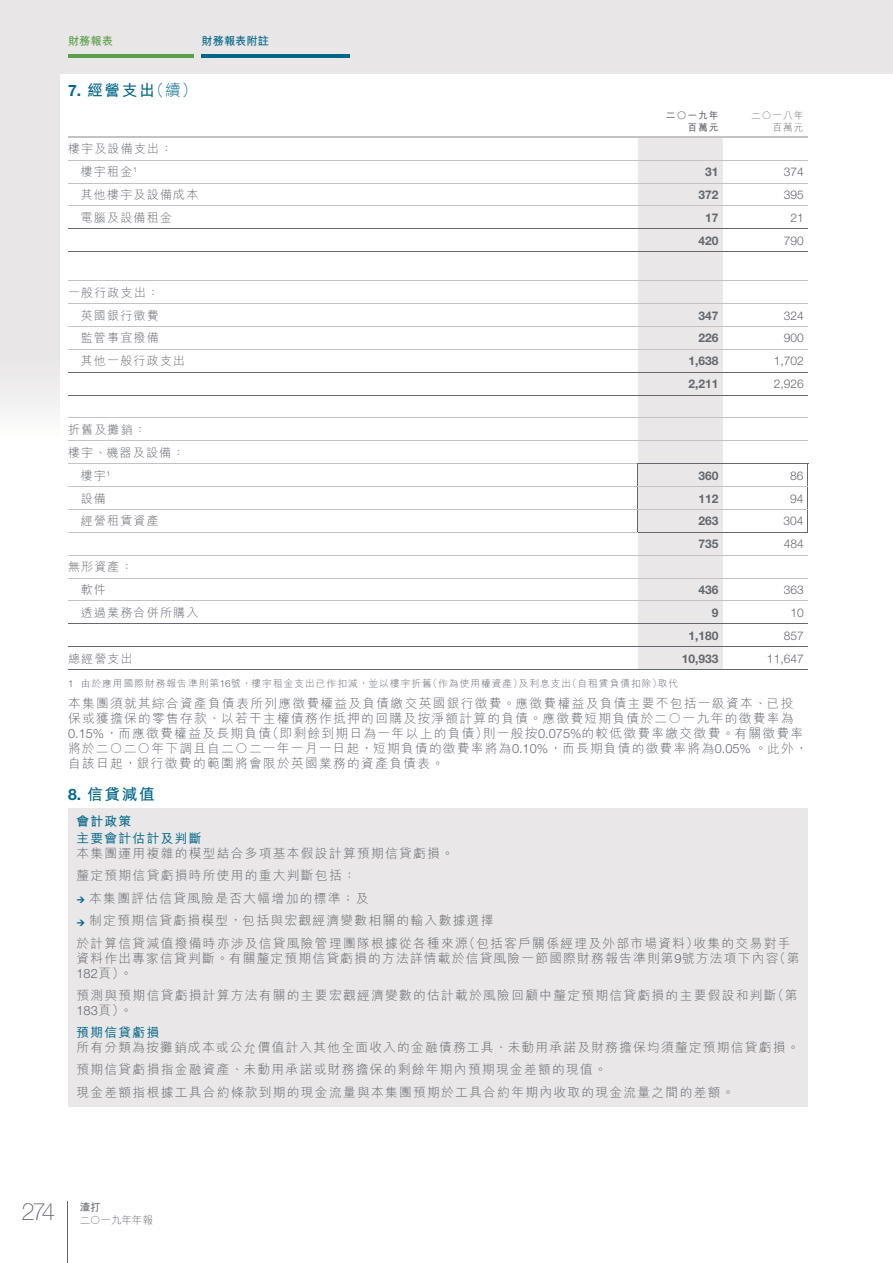
<style>
.page{position:relative;width:893px;height:1263px;background:#fff}
.page>*{position:absolute;margin:0;border:0;box-sizing:border-box;transform-origin:0 0}
.t1{font:100 24px "Helvetica Neue";color:#64676d}
.t2{font:15.75px "M Hei HK Bold E Ten B5 H";letter-spacing:.1em;color:#006689}
.t3{font:12.75px/15px "M Hei HK Light E Ten B5 H";letter-spacing:.1em;color:#64676d}
.t4{font:12.75px "M Hei HK Medium E Ten B5 H";letter-spacing:.1em;color:#006689}
.t5{font:300 12.75px "Helvetica Neue";color:#64676d}
.t6{font:12.75px "M Hei HK Bold E Ten B5 H";color:#006689}
.t7{font:12px/22.8px "M Hei HK Light E Ten B5 H";letter-spacing:.1em;color:#64676d}
.t8{font:700 12px "Helvetica Neue";color:#64676d}
.t9{font:300 12px "Helvetica Neue";color:#64676d}
.t10{font:11.25px "M Hei HK Bold E Ten B5 H";color:#006689}
.t11{font:11.25px "M Hei HK Bold E Ten B5 H";color:#59a046}
.t12{font:10.5px "M Hei HK Light E Ten B5 H";color:#64676d}
.t13{font:10.5px "M Hei HK Bold E Ten B5 H";color:#64676d}
.t14{font:9.75px/12px "M Hei HK Light E Ten B5 H";letter-spacing:.1em;color:#64676d;text-align:right}
.t15{font:9.75px/12px "M Hei HK Bold E Ten B5 H";letter-spacing:.1em;color:#64676d;text-align:right}
.s1{font-family:"Helvetica Neue";font-weight:700}
.s2{font-family:"M Hei HK Light E Ten B5 H"}
.s3{font-family:"Helvetica Neue";font-weight:300}
.s4{font-family:"M Hei HK Light E Ten B5 H";font-weight:400}
</style>
<div class="page">
<hr style="left:67px;top:1201px;width:1px;height:62px;background:#64676d">
<div style="left:0;top:0;width:893px;height:561px;background:linear-gradient(to bottom,#e1dfdf,#fdfcfc)"></div>
<hr style="left:68px;top:54px;width:125px;height:3px;background:#59a046">
<hr style="left:202px;top:54px;width:148px;height:3px;background:#006689">
<div style="left:61px;top:74px;width:832px;height:1104px;background:#fff"></div>
<div style="left:638px;top:138px;width:85px;height:531px;background:#e9e7e7"></div>
<hr style="left:68px;top:137px;width:740px;height:1px;background:#c5c2c4">
<hr style="left:68px;top:160px;width:740px;height:1px;background:#c5c2c4">
<hr style="left:68px;top:183px;width:740px;height:1px;background:#c5c2c4">
<hr style="left:68px;top:206px;width:740px;height:1px;background:#c5c2c4">
<hr style="left:68px;top:280px;width:740px;height:1px;background:#c5c2c4">
<hr style="left:68px;top:303px;width:740px;height:1px;background:#c5c2c4">
<hr style="left:68px;top:326px;width:740px;height:1px;background:#c5c2c4">
<hr style="left:68px;top:349px;width:740px;height:1px;background:#c5c2c4">
<hr style="left:68px;top:418px;width:740px;height:1px;background:#c5c2c4">
<hr style="left:68px;top:440px;width:740px;height:1px;background:#c5c2c4">
<hr style="left:68px;top:463px;width:570px;height:1px;background:#c5c2c4">
<hr style="left:68px;top:228px;width:740px;height:1px;background:#64676d">
<hr style="left:68px;top:251px;width:740px;height:1px;background:#64676d">
<hr style="left:68px;top:372px;width:740px;height:1px;background:#64676d">
<hr style="left:68px;top:395px;width:740px;height:1px;background:#64676d">
<hr style="left:68px;top:669px;width:740px;height:1px;background:#64676d">
<hr style="left:638px;top:463px;width:85px;height:1px;background:#64676d">
<hr style="left:723px;top:463px;width:85px;height:1px;background:#64676d">
<svg style="left:638px;top:464px;width:1px;height:68px"></svg>
<hr style="left:638px;top:532px;width:170px;height:1px;background:#64676d">
<hr style="left:638px;top:486px;width:170px;height:1px;background:#c5c2c4">
<hr style="left:638px;top:509px;width:170px;height:1px;background:#c5c2c4">
<hr style="left:68px;top:486px;width:570px;height:1px;background:#c5c2c4">
<hr style="left:68px;top:509px;width:570px;height:1px;background:#c5c2c4">
<hr style="left:68px;top:532px;width:570px;height:1px;background:#c5c2c4">
<hr style="left:68px;top:555px;width:740px;height:1px;background:#c5c2c4">
<hr style="left:68px;top:578px;width:740px;height:1px;background:#c5c2c4">
<hr style="left:68px;top:601px;width:740px;height:1px;background:#c5c2c4">
<hr style="left:68px;top:623px;width:740px;height:1px;background:#64676d">
<hr style="left:68px;top:646px;width:740px;height:1px;background:#64676d">
<div style="left:68px;top:809px;width:740px;height:298px;background:#e9e7e7"></div>
<p class="t11" style="left:68px;top:36px;width:46px">財務報表</p>
<p class="t10" style="left:202px;top:36px;width:69px">財務報表附註</p>
<p class="t2" style="left:68px;top:84px;width:131px"><span class="s1">7.</span> 經營支出<span class="s2">（續）</span></p>
<p class="t7" style="left:81px;top:139px;width:93px;text-indent:-13px">樓宇及設備支出：樓宇租金<sup>1</sup></p>
<p class="t15" style="left:666px;top:110px;width:54px">二〇一九年百萬元</p>
<p class="t14" style="left:751px;top:110px;width:54px">二〇一八年百萬元</p>
<p class="t8" style="left:705px;top:168px;width:15px">31</p>
<p class="t9" style="left:784px;top:168px;width:22px">374</p>
<p class="t7" style="left:81px;top:185px;width:119px">其他樓宇及設備成本</p>
<p class="t8" style="left:699px;top:190px;width:22px">372</p>
<p class="t9" style="left:784px;top:190px;width:22px">395</p>
<p class="t7" style="left:81px;top:208px;width:93px">電腦及設備租金</p>
<p class="t8" style="left:705px;top:213px;width:15px">17</p>
<p class="t9" style="left:790px;top:213px;width:15px">21</p>
<p class="t8" style="left:699px;top:236px;width:22px">420</p>
<p class="t9" style="left:784px;top:236px;width:22px">790</p>
<p class="t7" style="left:68px;top:282px;width:93px;text-align:right">一般行政支出：英國銀行徵費</p>
<p class="t8" style="left:699px;top:311px;width:22px">347</p>
<p class="t9" style="left:784px;top:311px;width:22px">324</p>
<p class="t7" style="left:81px;top:328px;width:79px">監管事宜撥備</p>
<p class="t8" style="left:699px;top:334px;width:22px">226</p>
<p class="t9" style="left:784px;top:334px;width:22px">900</p>
<p class="t7" style="left:81px;top:351px;width:106px">其他一般行政支出</p>
<p class="t8" style="left:689px;top:357px;width:32px">1,638</p>
<p class="t9" style="left:774px;top:357px;width:32px">1,702</p>
<p class="t8" style="left:689px;top:380px;width:32px">2,211</p>
<p class="t9" style="left:774px;top:380px;width:32px">2,926</p>
<p class="t7" style="left:68px;top:420px;width:79px">折舊及攤銷：</p>
<p class="t7" style="left:68px;top:442px;width:118px">樓宇、機器及設備：</p>
<p class="t7" style="left:81px;top:465px;width:31px">樓宇<sup>1</sup></p>
<p class="t8" style="left:699px;top:471px;width:22px">360</p>
<p class="t9" style="left:790px;top:471px;width:15px">86</p>
<p class="t7" style="left:81px;top:488px;width:27px">設備</p>
<p class="t8" style="left:699px;top:494px;width:22px">112</p>
<p class="t9" style="left:790px;top:494px;width:15px">94</p>
<p class="t7" style="left:81px;top:511px;width:79px">經營租賃資產</p>
<p class="t8" style="left:699px;top:517px;width:22px">263</p>
<p class="t9" style="left:783px;top:517px;width:22px">304</p>
<p class="t8" style="left:699px;top:540px;width:22px">735</p>
<p class="t9" style="left:784px;top:540px;width:22px">484</p>
<p class="t7" style="left:81px;top:557px;width:54px;text-indent:-13px">無形資產：軟件</p>
<p class="t8" style="left:699px;top:585px;width:22px">436</p>
<p class="t9" style="left:784px;top:585px;width:22px">363</p>
<p class="t7" style="left:81px;top:603px;width:119px">透過業務合併所購入</p>
<p class="t8" style="left:712px;top:608px;width:8px">9</p>
<p class="t9" style="left:790px;top:608px;width:15px">10</p>
<p class="t8" style="left:689px;top:631px;width:32px">1,180</p>
<p class="t9" style="left:784px;top:631px;width:22px">857</p>
<p class="t7" style="left:68px;top:648px;width:66px">總經營支出</p>
<p class="t8" style="left:682px;top:654px;width:38px">10,933</p>
<p class="t9" style="left:767px;top:654px;width:38px">11,647</p>
<p class="t14" style="left:68px;top:678px;width:612px"><span class="s3">1</span> 由於應用國際財務報告準則第<span class="s3">16</span>號，樓宇租金支出已作扣減，並以樓宇折舊（作為使用權資產）及利息支出（自租賃負債扣除）取代</p>
<p class="t3" style="left:68px;top:697px;width:741px">本集團須就其綜合資產負債表所列應徵費權益及負債繳交英國銀行徵費。應徵費權益及負債主要不包括一級資本、已投保或獲擔保的零售存款、以若干主權債務作抵押的回購及按淨額計算的負債。應徵費短期負債於二〇一九年的徵費率為<span class="s3">0.15%</span>，而應徵費權益及長期負債（即剩餘到期日為一年以上的負債）則一般按<span class="s3">0.075%</span>的較低徵費率繳交徵費。有關徵費率將於二〇二〇年下調且自二〇二一年一月一日起，短期負債的徵費率將為<span class="s3">0.10%</span>，而長期負債的徵費率將為<span class="s3">0.05%</span> 。此外，自該日起，銀行徵費的範圍將會限於英國業務的資產負債表。</p>
<p class="t2" style="left:68px;top:788px;width:88px"><span class="s1">8.</span> 信貸減值</p>
<p class="t6" style="left:77px;top:817px;width:56px">會計政策</p>
<p class="t4" style="left:77px;top:833px;width:126px">主要會計估計及判斷</p>
<p class="t3" style="left:77px;top:847px;width:379px">本集團運用複雜的模型結合多項基本假設計算預期信貸虧損。</p>
<p class="t3" style="left:77px;top:870px;width:281px">釐定預期信貸虧損時所使用的重大判斷包括：</p>
<p class="t3" style="left:89px;top:892px;width:281px">本集團評估信貸風險是否大幅增加的標準；及</p>
<p class="t3" style="left:89px;top:915px;width:406px">制定預期信貸虧損模型，包括與宏觀經濟變數相關的輸入數據選擇</p>
<p class="t3" style="left:77px;top:937px;width:715px">於計算信貸減值撥備時亦涉及信貸風險管理團隊根據從各種來源（包括客戶關係經理及外部市場資料）收集的交易對手</p>
<p class="t3" style="left:77px;top:952px;width:724px">資料作出專家信貸判斷。有關釐定預期信貸虧損的方法詳情載於信貸風險一節國際財務報告準則第<span class="s3">9</span>號方法項下內容（第</p>
<p class="t5" style="left:77px;top:968px;width:57px">182<span class="s4">頁）。</span></p>
<p class="t3" style="left:77px;top:990px;width:722px">預測與預期信貸虧損計算方法有關的主要宏觀經濟變數的估計載於風險回顧中釐定預期信貸虧損的主要假設和判斷（第</p>
<p class="t5" style="left:77px;top:1006px;width:57px">183<span class="s4">頁）。</span></p>
<p class="t4" style="left:77px;top:1027px;width:84px">預期信貸虧損</p>
<p class="t3" style="left:77px;top:1038px;width:724px;line-height:22.5px">所有分類為按攤銷成本或公允價值計入其他全面收入的金融債務工具、未動用承諾及財務擔保均須釐定預期信貸虧損。預期信貸虧損指金融資產、未動用承諾或財務擔保的剩餘年期內預期現金差額的現值。<br>現金差額指根據工具合約條款到期的現金流量與本集團預期於工具合約年期內收取的現金流量之間的差額。</p>
<p class="t13" style="left:80px;top:1203px;width:22px">渣打</p>
<h1 class="t1" style="left:21px;top:1203px;width:35px">274</h1>
<p class="t12" style="left:80px;top:1216px;width:75px">二○一九年年報</p>
</div>
